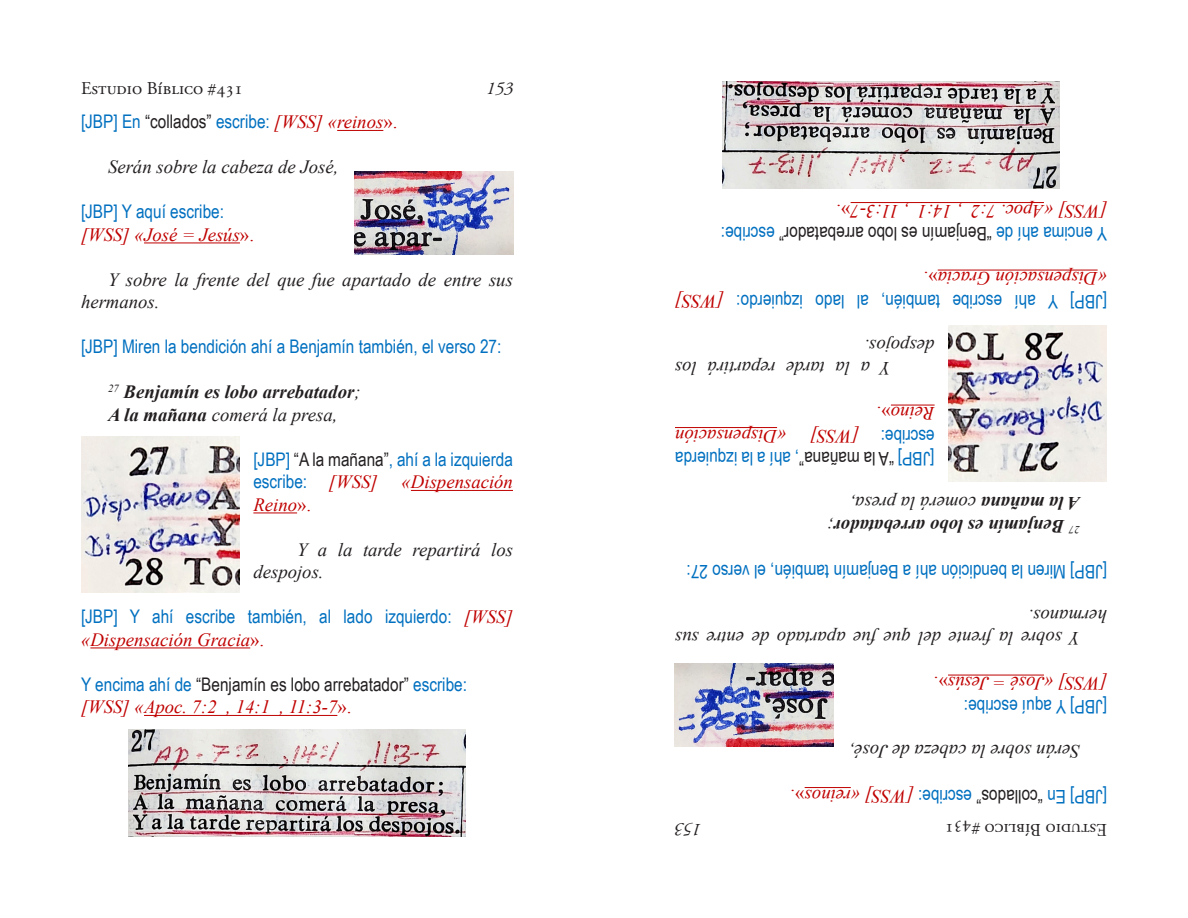
<style>
.page{position:relative;width:1188px;height:918px;background:#fff}
.page>*{position:absolute;margin:0;border:0;box-sizing:border-box;transform-origin:0 0}
.t1{font:18.75px/22.5px "Arial Narrow";color:#0070c0}
.t2{font:italic 18.75px/22.5px "Times New Roman";color:#231f20}
.t3{font:italic 18.75px "Times New Roman";color:#c00000}
.t4{font:18.75px "Arial Narrow";color:#231f20}
.t5{font:italic 700 18.75px/22.5px "Times New Roman";color:#231f20}
.t6{font:18px "Adobe Garamond Pro";color:#231f20}
.t7{font:italic 18px "Adobe Garamond Pro";color:#231f20}
.t8{font:italic 10.95px "Times New Roman";color:#231f20}
.s1{color:#231f20}
.s2{font-family:"Times New Roman";font-style:italic;color:#c00000}
.s3{font-family:"Times New Roman";color:#c00000}
.s4{font-style:normal}
.s5{font-weight:400}
.s6{color:#0070c0}
.s7{font-weight:700}
</style>
<div class="page">
<hr style="left:337px;top:130px;width:46px;height:1px;background:#c00000">
<hr style="left:144px;top:243px;width:96px;height:1px;background:#c00000">
<hr style="left:411px;top:490px;width:102px;height:1px;background:#c00000">
<hr style="left:253px;top:513px;width:44px;height:1px;background:#c00000">
<hr style="left:90px;top:648px;width:160px;height:1px;background:#c00000">
<hr style="left:144px;top:715px;width:193px;height:1px;background:#c00000">
<img style="left:354px;top:172px;width:159px;height:83px">
<img style="left:81px;top:437px;width:159px;height:156px">
<svg style="left:145px;top:540px;width:4px;height:4px"></svg>
<img style="left:129px;top:729px;width:337px;height:108px">
<hr style="left:805px;top:787px;width:46px;height:1px;background:#c00000">
<hr style="left:948px;top:675px;width:96px;height:1px;background:#c00000">
<hr style="left:675px;top:427px;width:102px;height:1px;background:#c00000">
<hr style="left:891px;top:405px;width:44px;height:1px;background:#c00000">
<hr style="left:938px;top:270px;width:160px;height:1px;background:#c00000">
<hr style="left:851px;top:202px;width:193px;height:1px;background:#c00000">
<img style="left:675px;top:663px;width:159px;height:83px">
<img style="left:948px;top:325px;width:159px;height:156px">
<svg style="left:1039px;top:374px;width:4px;height:4px"></svg>
<img style="left:722px;top:81px;width:337px;height:108px">
<p class="t6" style="left:81px;top:78px;width:164px">Estudio Bíblico #431</p>
<p class="t7" style="left:486px;top:78px;width:28px">153</p>
<p class="t1" style="left:81px;top:110px;width:318px">[JBP] En <span class="s1">“collados”</span> escribe: <span class="s2">[WSS] «reinos</span><span class="s3">».</span></p>
<p class="t2" style="left:108px;top:155px;width:232px">Serán sobre la cabeza de José,</p>
<p class="t1" style="left:81px;top:200px;width:145px">[JBP] Y aquí escribe:</p>
<p class="t3" style="left:81px;top:222px;width:175px">[WSS] «José = Jesús<span class="s4">».</span></p>
<p class="t2" style="left:81px;top:268px;width:433px;text-indent:27px">Y sobre la frente del que fue apartado de entre sus hermanos.</p>
<p class="t1" style="left:81px;top:335px;width:422px">[JBP] Miren la bendición ahí a Benjamín también, el verso 27:</p>
<p class="t5" style="left:108px;top:380px;width:254px"><sup>27</sup> Benjamín es lobo arrebatador<span class="s5">;<br></span>A la mañana <span class="s5">comerá la presa,</span></p>
<p class="t1" style="left:253px;top:447px;width:261px">[JBP] <span class="s1">“A la mañana”</span>, ahí a la izquierda escribe: <span class="s2">[WSS]</span></p>
<p class="t3" style="left:402px;top:469px;width:113px">«Dispensación</p>
<p class="t3" style="left:253px;top:492px;width:59px">Reino<span class="s4">».</span></p>
<p class="t2" style="left:253px;top:538px;width:261px;text-indent:44px">Y a la tarde repartirá los despojos.</p>
<p class="t1" style="left:81px;top:605px;width:433px">[JBP] Y ahí escribe también, al lado izquierdo: <span class="s2">[WSS]</span></p>
<p class="t3" style="left:81px;top:627px;width:185px">«Dispensación Gracia<span class="s4">».</span></p>
<p class="t4" style="left:81px;top:671px;width:388px"><span class="s6">Y encima ahí de</span> “Benjamín es lobo arrebatador” <span class="s6">escribe:</span></p>
<p class="t3" style="left:81px;top:694px;width:272px">[WSS] «Apoc. 7:2 , 14:1 , 11:3-7<span class="s4">».</span></p>
<p class="t3" style="left:1107px;top:224px;width:272px;rotate:-180deg">[WSS] «Apoc. 7:2 , 14:1 , 11:3-7<span class="s4">».</span></p>
<p class="t4" style="left:1107px;top:247px;width:388px;rotate:-180deg"><span class="s6">Y encima ahí de</span> “Benjamín es lobo arrebatador” <span class="s6">escribe:</span></p>
<p class="t3" style="left:1107px;top:291px;width:185px;rotate:-180deg">«Dispensación Gracia<span class="s4">».</span></p>
<p class="t3" style="left:724px;top:314px;width:50px;rotate:-180deg">[WSS]</p>
<p class="t1" style="left:1107px;top:313px;width:372px;rotate:-180deg">[JBP] Y ahí escribe también, al lado izquierdo:</p>
<p class="t2" style="left:935px;top:380px;width:261px;text-indent:44px;rotate:-180deg">Y a la tarde repartirá los despojos.</p>
<p class="t3" style="left:935px;top:426px;width:59px;rotate:-180deg">Reino<span class="s4">».</span></p>
<p class="t3" style="left:786px;top:449px;width:113px;rotate:-180deg">«Dispensación</p>
<p class="t3" style="left:859px;top:449px;width:50px;rotate:-180deg">[WSS]</p>
<p class="t1" style="left:935px;top:448px;width:55px;rotate:-180deg">escribe:</p>
<p class="t1" style="left:935px;top:471px;width:261px;rotate:-180deg">[JBP] <span class="s1">“A la mañana”</span>, ahí a la izquierda</p>
<p class="t2" style="left:1080px;top:515px;width:231px;rotate:-180deg"><span class="s7">A la mañana</span> comerá la presa,</p>
<p class="t5" style="left:1064px;top:538px;width:238px;rotate:-180deg">Benjamín es lobo arrebatador<span class="s5">;</span></p>
<p class="t8" style="left:1080px;top:537px;width:12px;rotate:-180deg">27</p>
<p class="t1" style="left:1107px;top:583px;width:422px;rotate:-180deg">[JBP] Miren la bendición ahí a Benjamín también, el verso 27:</p>
<p class="t2" style="left:1107px;top:650px;width:433px;text-indent:27px;rotate:-180deg">Y sobre la frente del que fue apartado de entre sus hermanos.</p>
<p class="t3" style="left:1107px;top:696px;width:175px;rotate:-180deg">[WSS] «José = Jesús<span class="s4">».</span></p>
<p class="t1" style="left:1107px;top:718px;width:145px;rotate:-180deg">[JBP] Y aquí escribe:</p>
<p class="t2" style="left:1080px;top:763px;width:232px;rotate:-180deg">Serán sobre la cabeza de José,</p>
<p class="t1" style="left:1107px;top:808px;width:318px;rotate:-180deg">[JBP] En <span class="s1">“collados”</span> escribe: <span class="s2">[WSS] «reinos</span><span class="s3">».</span></p>
<p class="t7" style="left:702px;top:840px;width:28px;rotate:-180deg">153</p>
<p class="t6" style="left:1107px;top:840px;width:164px;rotate:-180deg">Estudio Bíblico #431</p>
</div>
